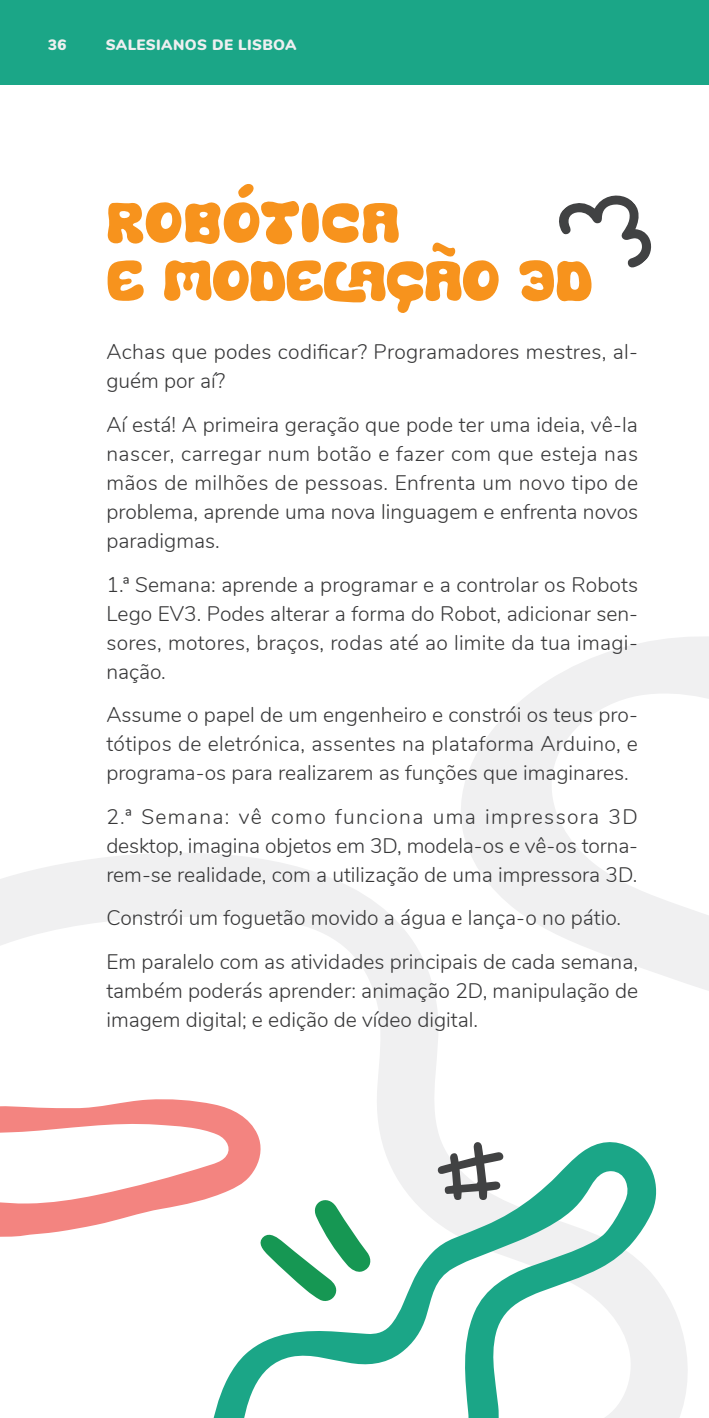
<style>
.page{position:relative;width:709px;height:1418px;background:#fff}
.page>*{position:absolute;margin:0;border:0;box-sizing:border-box;transform-origin:0 0}
.atividade_TITULO{font:62.5px/58px "Island Life";color:#f7931d}
.texto_corrido{font:300 21px/29px "Nunito";color:#383839;text-align:justify}
.t1{font:900 15px "Nunito";letter-spacing:.025em;color:#edeff0}
</style>
<div class="page">
<div style="left:0;top:0;width:709px;height:85px;background:#1ba687"></div>
<svg style="left:0;top:853px;width:440px;height:285px"></svg>
<svg style="left:461px;top:637px;width:248px;height:780px"></svg>
<svg style="left:214px;top:1138px;width:448px;height:279px"></svg>
<svg style="left:438px;top:1142px;width:65px;height:57px"></svg>
<svg style="left:559px;top:195px;width:93px;height:73px"></svg>
<svg style="left:0;top:1098px;width:372px;height:204px"></svg>
<p class="t1" style="left:48px;top:34px;width:20px">36</p>
<p class="t1" style="left:106px;top:34px;width:192px">SALESIANOS DE LISBOA</p>
<p class="atividade_TITULO" style="left:106px;top:189px;width:487px">ROBÓTICA<br>E MODELAÇÃO 3D</p>
<p class="texto_corrido" style="left:106px;top:336px;width:533px">Achas que podes codificar? Programadores mestres, al&shy;guém por aí?</p>
<p class="texto_corrido" style="left:106px;top:409px;width:533px">Aí está! A primeira geração que pode ter uma ideia, vê-la nascer, carregar num botão e fazer com que esteja nas mãos de milhões de pessoas. Enfrenta um novo tipo de problema, aprende uma nova linguagem e enfrenta novos paradigmas.</p>
<p class="texto_corrido" style="left:106px;top:568px;width:533px">1.ª Semana: aprende a programar e a controlar os Robots Lego EV3. Podes alterar a forma do Robot, adicionar sen&shy;sores, motores, braços, rodas até ao limite da tua imagi&shy;nação.</p>
<p class="texto_corrido" style="left:106px;top:699px;width:533px">Assume o papel de um engenheiro e constrói os teus pro&shy;tótipos de eletrónica, assentes na plataforma Arduino, e programa-os para realizarem as funções que imaginares.</p>
<p class="texto_corrido" style="left:106px;top:800px;width:533px">2.ª Semana: vê como funciona uma impressora 3D desktop, imagina objetos em 3D, modela-os e vê-os torna&shy;rem-se realidade, com a utilização de uma impressora 3D.</p>
<p class="texto_corrido" style="left:106px;top:902px;width:516px">Constrói um foguetão movido a água e lança-o no pátio.</p>
<p class="texto_corrido" style="left:106px;top:945px;width:533px">Em paralelo com as atividades principais de cada semana, também poderás aprender: animação 2D, manipulação de imagem digital; e edição de vídeo digital.</p>
</div>
